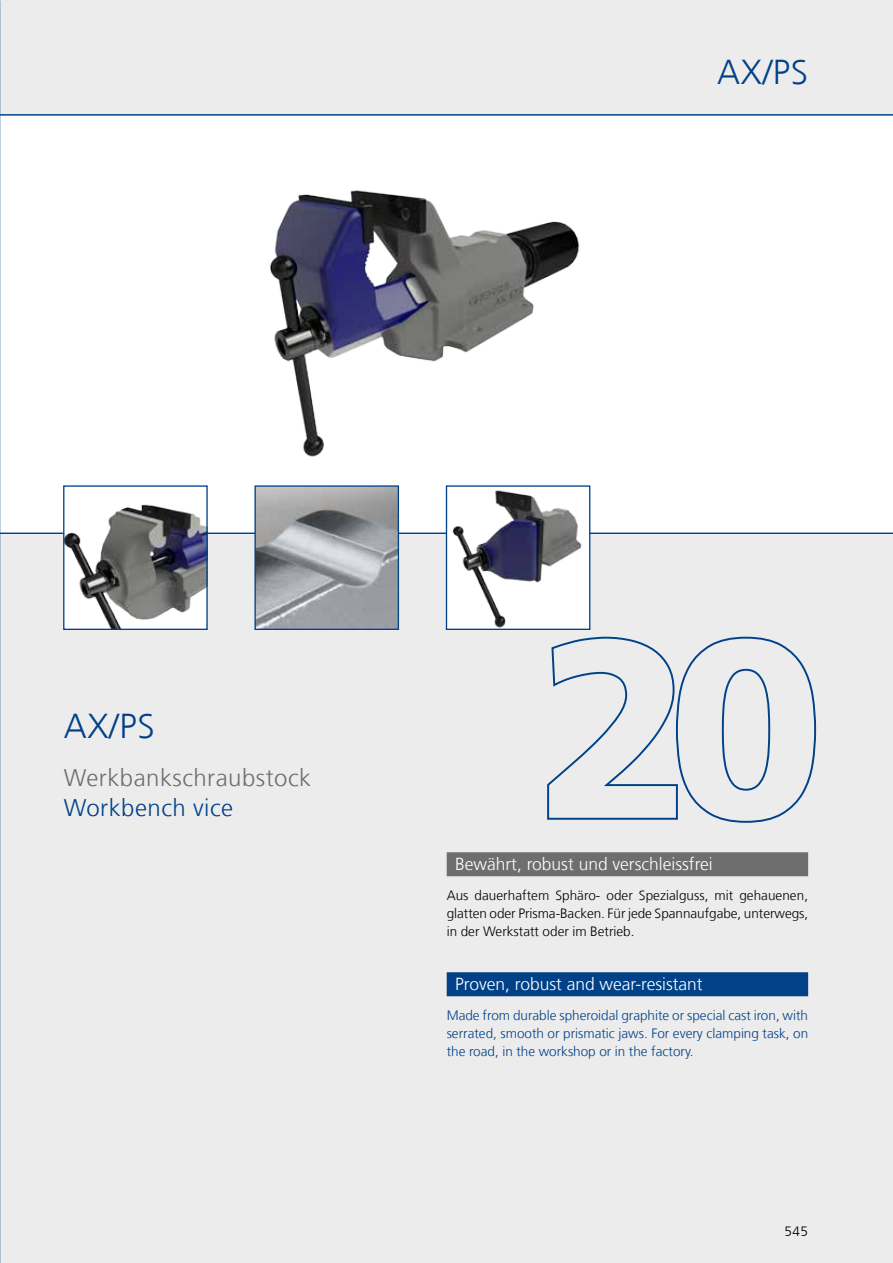
<style>
.page{position:relative;width:893px;height:1263px;background:#ececec}
.page>*{position:absolute;margin:0;border:0;box-sizing:border-box;transform-origin:0 0}
.t1{font:300 34.5px "Frutiger LT Com";letter-spacing:.02em;color:#004188}
.t2{font:300 24px "Frutiger LT Com";letter-spacing:.02em;color:#6e6e6e}
.t3{font:300 24px "Frutiger LT Com";letter-spacing:.02em;color:#004188}
.t4{font:300 17.4px "Frutiger LT Com";color:#fff}
.t5{font:300 13.5px/18px "Frutiger LT Com";color:#004188;text-align:justify}
.t6{font:300 13.5px/18px "Frutiger LT Com";color:#000;text-align:justify}
</style>
<div class="page">
<div style="left:1px;top:114px;width:892px;height:420px;background:#fff"></div>
<hr style="left:0;top:114px;width:893px;height:2px;background:#004188">
<hr style="left:0;top:533px;width:893px;height:1px;background:#004188">
<div style="left:447px;top:852px;width:361px;height:24px;background:#6e6e6e"></div>
<div style="left:447px;top:972px;width:361px;height:24px;background:#004188"></div>
<img style="left:65px;top:504px;width:141px;height:124px">
<div style="left:63px;top:485px;width:145px;height:145px;border:1px solid #004188"></div>
<img style="left:256px;top:489px;width:141px;height:139px">
<div style="left:254px;top:485px;width:145px;height:145px;border:1px solid #004188"></div>
<svg style="left:547px;top:636px;width:270px;height:187px"></svg>
<img style="left:448px;top:490px;width:140px;height:138px">
<div style="left:446px;top:485px;width:144px;height:145px;border:1px solid #004188"></div>
<img style="left:254px;top:190px;width:337px;height:299px">
<h1 class="t1" style="left:717px;top:52px;width:92px">AX/PS</h1>
<h1 class="t1" style="left:64px;top:706px;width:92px">AX/PS</h1>
<h2 class="t2" style="left:64px;top:764px;width:249px">Werkbankschraubstock</h2>
<h2 class="t3" style="left:64px;top:794px;width:171px">Workbench vice</h2>
<p class="t4" style="left:455px;top:854px;width:259px">Bewährt, robust und verschleissfrei</p>
<p class="t6" style="left:447px;top:886px;width:363px">Aus dauerhaftem Sphäro- oder Spezialguss, mit gehauenen, glatten oder Prisma-Backen. Für jede Spannaufgabe, unterwegs, in der Werkstatt oder im Betrieb.</p>
<p class="t4" style="left:455px;top:974px;width:249px">Proven, robust and wear-resistant</p>
<p class="t5" style="left:447px;top:1006px;width:363px">Made from durable spheroidal graphite or special cast iron, with serrated, smooth or prismatic jaws. For every clamping task, on the road, in the workshop or in the factory.</p>
<p class="t6" style="left:785px;top:1223px;width:25px">545</p>
</div>
